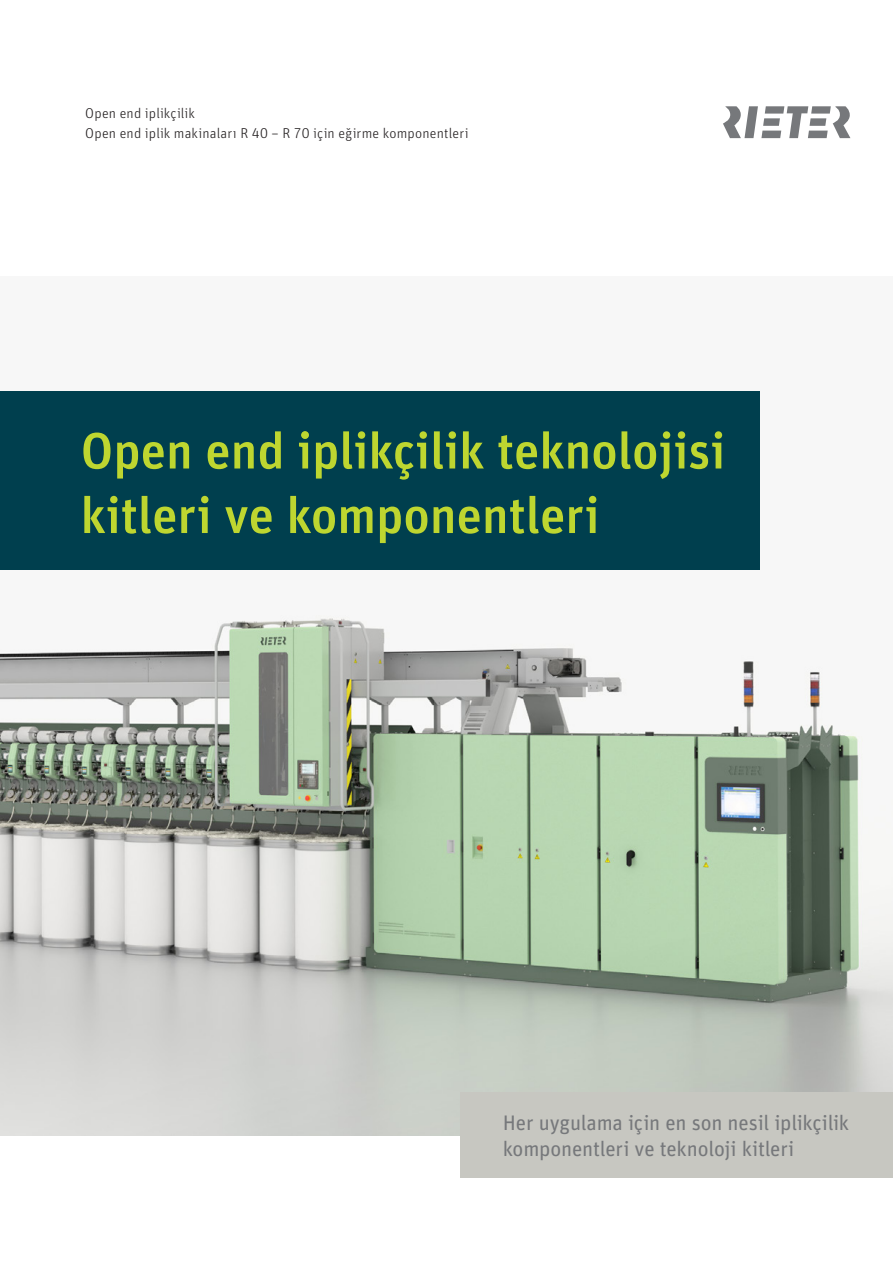
<style>
.page{position:relative;width:893px;height:1263px;background:#fff}
.page>*{position:absolute;margin:0;border:0;box-sizing:border-box;transform-origin:0 0}
.t1{font:500 51px/64.5px "Unit Pro";color:#bed630}
.t2{font:21px/25.5px "Unit Pro";letter-spacing:-.01em;color:#76787b}
.t3{font:300 14.25px/20.5px "Unit Pro";letter-spacing:.015em;color:#231f20}
</style>
<div class="page">
<svg style="left:723px;top:106px;width:127px;height:32px"></svg>
<img style="left:0;top:391px;width:893px;height:744px">
<div style="left:0;top:391px;width:759px;height:179px;background:#004251"></div>
<div style="left:460px;top:1093px;width:433px;height:85px;background:#c7c7c1"></div>
<p class="t3" style="left:85px;top:102px;width:385px">Open end iplikçilik<br>Open end iplik makinaları R 40 – R 70 için eğirme komponentleri</p>
<h1 class="t1" style="left:81px;top:415px;width:646px">Open end i̇plikçilik teknolojisi kitleri ve komponentleri</h1>
<h2 class="t2" style="left:503px;top:1109px;width:348px">Her uygulama için en son nesil iplikçilik komponentleri ve teknoloji kitleri</h2>
</div>
